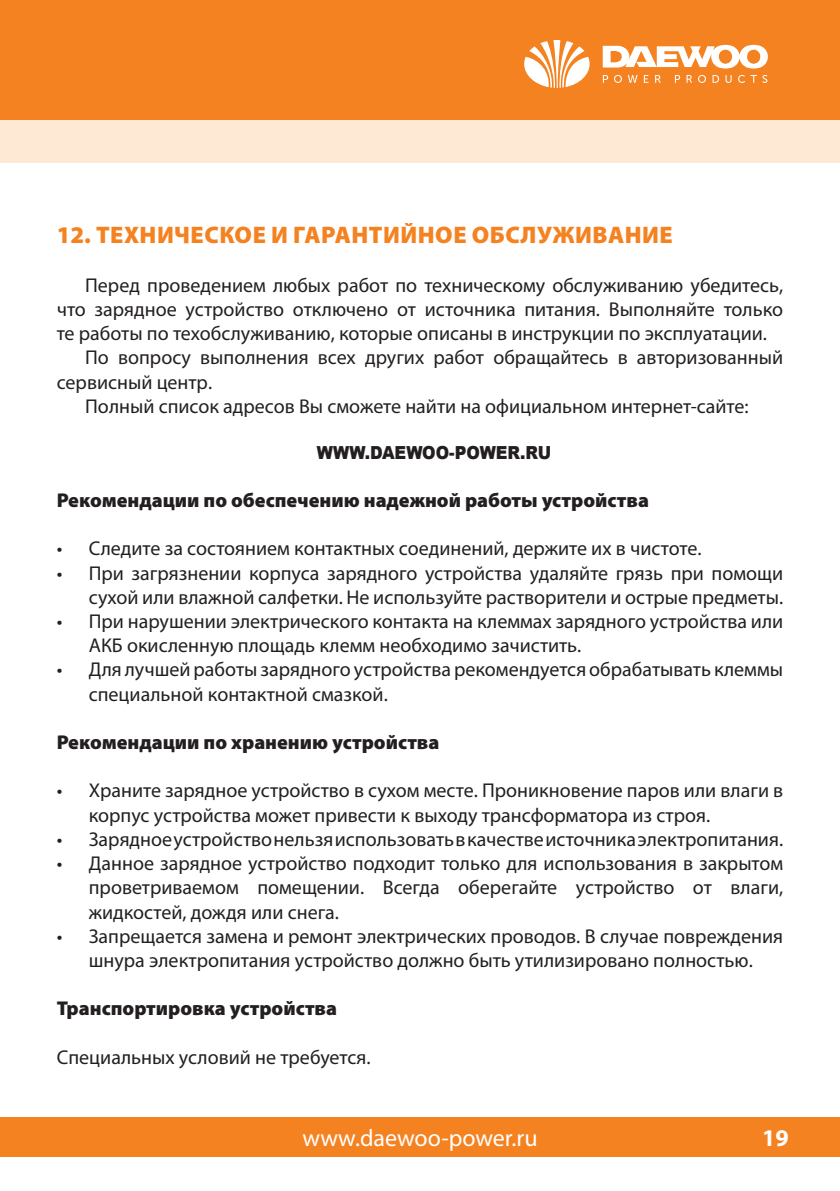
<style>
.page{position:relative;width:840px;height:1191px;background:#fff}
.page>*{position:absolute;margin:0;border:0;box-sizing:border-box;transform-origin:0 0}
.t1{font:900 24px "Myriad Pro";letter-spacing:.02em;color:#f58220}
.t2{font:24px "Myriad Pro";color:#fff}
.t3{font:700 24px "Myriad Pro";color:#fff}
.t4{font:20px/24.2px "Myriad Pro";color:#231f20}
.t5{font:900 20px "Myriad Pro";color:#231f20}
.t6{font:900 18px "Arial";color:#231f20;scale:.9 1}
</style>
<div class="page">
<div style="left:0;top:118px;width:839px;height:44px;background:#fee9d5"></div>
<div style="left:0;top:0;width:839px;height:119px;background:#f58220"></div>
<svg style="left:524px;top:40px;width:65px;height:48px"></svg>
<svg style="left:602px;top:45px;width:165px;height:24px"></svg>
<svg style="left:602px;top:75px;width:5px;height:8px"></svg>
<svg style="left:614px;top:75px;width:7px;height:8px"></svg>
<svg style="left:627px;top:75px;width:10px;height:8px"></svg>
<svg style="left:643px;top:75px;width:5px;height:8px"></svg>
<svg style="left:655px;top:75px;width:5px;height:8px"></svg>
<svg style="left:674px;top:75px;width:5px;height:8px"></svg>
<svg style="left:686px;top:75px;width:5px;height:8px"></svg>
<svg style="left:698px;top:75px;width:7px;height:8px"></svg>
<svg style="left:712px;top:75px;width:6px;height:8px"></svg>
<svg style="left:725px;top:75px;width:6px;height:8px"></svg>
<svg style="left:738px;top:75px;width:6px;height:8px"></svg>
<svg style="left:750px;top:75px;width:6px;height:8px"></svg>
<svg style="left:762px;top:75px;width:5px;height:8px"></svg>
<div style="left:0;top:1117px;width:839px;height:40px;background:#f58220"></div>
<p class="t1" style="left:57px;top:219px;width:617px">12. ТЕХНИЧЕСКОЕ И ГАРАНТИЙНОЕ ОБСЛУЖИВАНИЕ</p>
<p class="t4" style="left:85px;top:272px;width:699px">Перед проведением любых работ по техническому обслуживанию убедитесь,</p>
<p class="t4" style="left:57px;top:297px;width:727px">что зарядное устройство отключено от источника питания. Выполняйте только</p>
<p class="t4" style="left:57px;top:321px;width:711px">те работы по техобслуживанию, которые описаны в инструкции по эксплуатации.</p>
<p class="t4" style="left:85px;top:345px;width:699px">По вопросу выполнения всех других работ обращайтесь в авторизованный</p>
<p class="t4" style="left:57px;top:369px;width:157px">сервисный центр.</p>
<p class="t4" style="left:85px;top:393px;width:664px">Полный список адресов Вы сможете найти на официальном интернет-сайте:</p>
<p class="t6" style="left:317px;top:439px;width:262px">WWW.DAEWOO-POWER.RU</p>
<p class="t5" style="left:57px;top:487px;width:593px">Рекомендации по обеспечению надежной работы устройства</p>
<p class="t4" style="left:57px;top:536px;width:646px">• Следите за состоянием контактных соединений, держите их в чистоте.</p>
<p class="t4" style="left:57px;top:560px;width:727px;text-align:right">• При загрязнении корпуса зарядного устройства удаляйте грязь при помощи сухой или влажной салфетки. Не используйте растворители и острые предметы.</p>
<p class="t4" style="left:89px;top:609px;width:695px;text-indent:-32px">• При нарушении электрического контакта на клеммах зарядного устройства или<br>АКБ окисленную площадь клемм необходимо зачистить.</p>
<p class="t4" style="left:89px;top:657px;width:695px;text-indent:-32px">• Для лучшей работы зарядного устройства рекомендуется обрабатывать клеммы специальной контактной смазкой.</p>
<p class="t5" style="left:57px;top:729px;width:384px">Рекомендации по хранению устройства</p>
<p class="t4" style="left:89px;top:778px;width:695px;text-indent:-32px">• Храните зарядное устройство в сухом месте. Проникновение паров или влаги в корпус устройства может привести к выходу трансформатора из строя.</p>
<p class="t4" style="left:57px;top:826px;width:727px">• Зарядное устройство нельзя использовать в качестве источника электропитания.</p>
<p class="t4" style="left:89px;top:851px;width:695px;text-align:justify;text-indent:-32px">• Данное зарядное устройство подходит только для использования в закрытом проветриваемом помещении. Всегда оберегайте устройство от влаги, жидкостей, дождя или снега.</p>
<p class="t4" style="left:57px;top:923px;width:727px;text-align:center">• Запрещается замена и ремонт электрических проводов. В случае повреждения шнура электропитания устройство должно быть утилизировано полностью.</p>
<p class="t5" style="left:57px;top:995px;width:282px">Транспортировка устройства</p>
<p class="t4" style="left:57px;top:1044px;width:315px">Специальных условий не требуется.</p>
<p class="t2" style="left:302px;top:1123px;width:236px">www.daewoo-power.ru</p>
<p class="t3" style="left:761px;top:1122px;width:28px">19</p>
</div>
